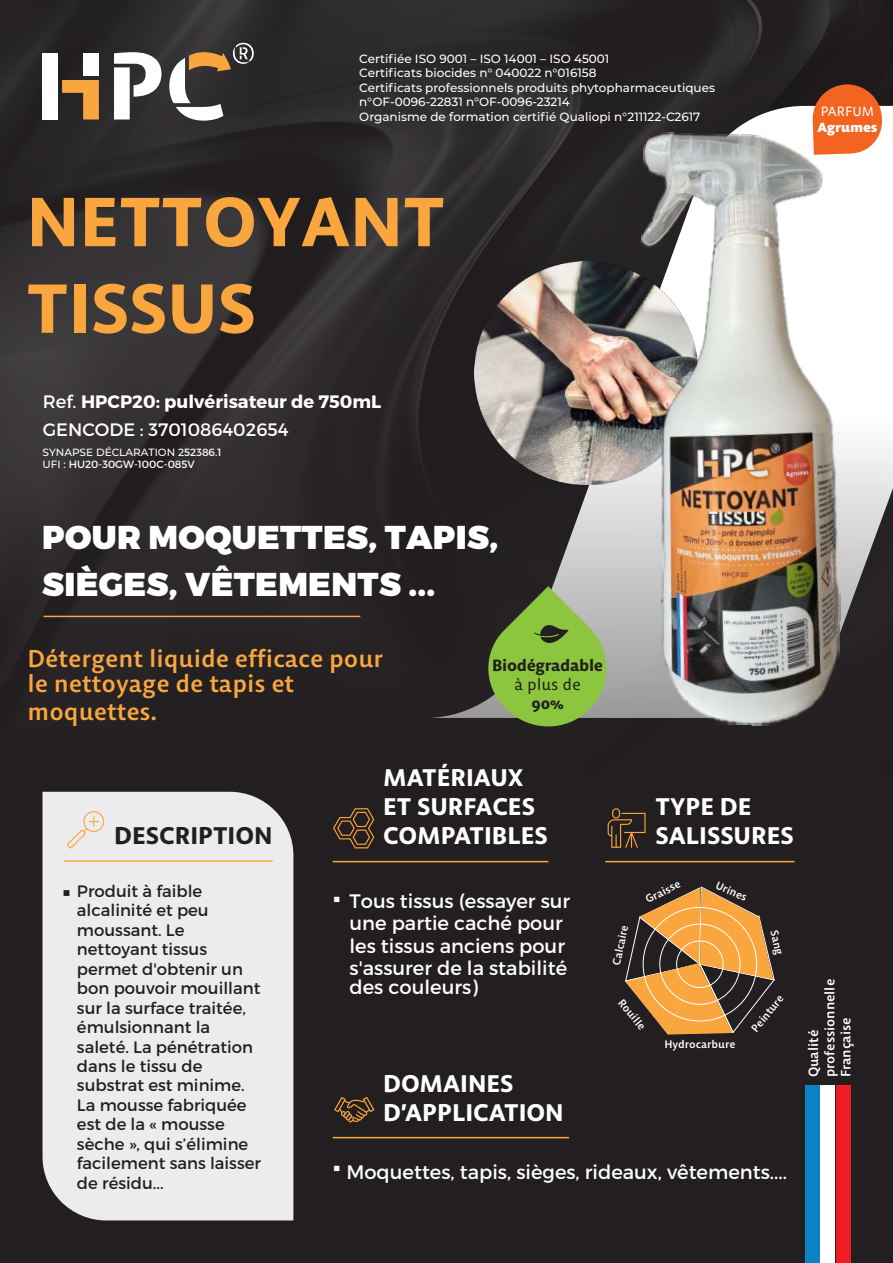
<style>
.page{position:relative;width:893px;height:1263px;background:#231f20}
.page>*{position:absolute;margin:0;border:0;box-sizing:border-box;transform-origin:0 0}
.t1{font:700 69px/86.6px "Bespoke Sans";color:#faa63f}
.t2{font:900 33px/47.1px "Montserrat";letter-spacing:.01em;color:#fff}
.t3{font:700 24px/28.8px "Bespoke Sans";color:#fff}
.t4{font:500 24px/24.2px "Bespoke Sans";color:#faa63f}
.t5{font:700 24px "Bespoke Sans";color:#231f20}
.t6{font:19.5px/22.5px "Montserrat";color:#fff}
.t7{font:700 18px/28.7px "Montserrat";color:#fff}
.t8{font:16.5px/19.5px "Montserrat";color:#231f20}
.t9{font:700 16.2px "Bespoke Sans";letter-spacing:-.02em;color:#231f20}
.t10{font:16.2px "Bespoke Sans";color:#231f20}
.t11{font:500 13.35px/16px "Bespoke Sans";color:#fff}
.t12{font:800 13.2px "Bespoke Sans";color:#fff}
.t13{font:13.2px "Bespoke Sans";letter-spacing:-.005em;color:#fff}
.t14{font:500 12px/14.4px "Montserrat";color:#fff}
.t15{font:500 10.8px "Bespoke Sans";color:#fff}
.t16{font:10.5px/11.2px "Montserrat";color:#fff}
.s1{font-weight:400}
.s2{font-weight:500}
.s3{font-weight:500;font-size:15px}
</style>
<div class="page">
<img style="left:0;top:1px;width:893px;height:800px">
<div style="left:43px;top:53px;width:15px;height:67px;background:#fff"></div>
<svg style="left:62px;top:80px;width:37px;height:40px"></svg>
<div style="left:83px;top:53px;width:16px;height:23px;background:#fff"></div>
<svg style="left:114px;top:52px;width:47px;height:68px"></svg>
<svg style="left:169px;top:43px;width:85px;height:78px"></svg>
<div style="left:805px;top:1085px;width:15px;height:178px;background:#0c81c5"></div>
<div style="left:820px;top:1085px;width:15px;height:178px;background:#fff"></div>
<div style="left:836px;top:1085px;width:14px;height:178px;background:#ee1d23"></div>
<hr style="left:44px;top:616px;width:316px;height:1px;background:#faa63f">
<div style="left:43px;top:792px;width:250px;height:428px;background:#ececee"></div>
<hr style="left:64px;top:860px;width:209px;height:2px;background:#faa63f">
<hr style="left:333px;top:1137px;width:236px;height:1px;background:#faa63f">
<hr style="left:333px;top:861px;width:215px;height:1px;background:#faa63f">
<hr style="left:605px;top:861px;width:189px;height:1px;background:#faa63f">
<svg style="left:67px;top:810px;width:38px;height:38px"></svg>
<svg style="left:334px;top:1097px;width:40px;height:25px"></svg>
<svg style="left:333px;top:808px;width:41px;height:40px"></svg>
<svg style="left:608px;top:808px;width:38px;height:40px"></svg>
<svg style="left:425px;top:106px;width:468px;height:612px"></svg>
<svg style="left:625px;top:886px;width:150px;height:149px"></svg>
<div style="left:659px;top:924px;width:81px;height:81px;border:1px solid #fff;border-radius:50%"></div>
<div style="left:676px;top:940px;width:48px;height:48px;border:1px solid #fff;border-radius:50%"></div>
<img style="left:474px;top:261px;width:154px;height:224px">
<svg style="left:811px;top:83px;width:72px;height:72px"></svg>
<img style="left:628px;top:133px;width:225px;height:594px">
<svg style="left:466px;top:586px;width:164px;height:164px"></svg>
<p class="t14" style="left:359px;top:51px;width:357px">Certifiée ISO 9001 – ISO 14001 – ISO 45001<br>Certificats biocides n° 040022 n°016158<br>Certificats professionnels produits phytopharmaceutiques n°OF-0096-22831 n°OF-0096-23214<br>Organisme de formation certifié Qualiopi n°211122-C2617</p>
<p class="t13" style="left:821px;top:103px;width:55px">PARFUM</p>
<p class="t12" style="left:817px;top:119px;width:61px">Agrumes</p>
<h1 class="t1" style="left:27px;top:178px;width:420px">NETTOYANT<br>TISSUS</h1>
<p class="t7" style="left:43px;top:387px;width:340px"><span class="s1">Ref.</span> HPCP20: pulvérisateur de 750mL<br><span class="s1">GENCODE : 3701086402654</span></p>
<p class="t16" style="left:43px;top:447px;width:180px"><span class="s2">SYNAPSE DÉCLARATION 2</span>52386.1<br><span class="s2">UFI :</span> HU20-30GW-100C-085V</p>
<h2 class="t2" style="left:42px;top:515px;width:457px">POUR MOQUETTES, TAPIS,<br>SIÈGES, VÊTEMENTS ...</h2>
<h3 class="t4" style="left:27px;top:647px;width:357px">Détergent liquide efficace pour le nettoyage de tapis et</h3>
<h3 class="t4" style="left:27px;top:700px;width:131px">moquettes.</h3>
<p class="t9" style="left:492px;top:655px;width:112px">Biodégradable</p>
<p class="t10" style="left:514px;top:674px;width:68px">à plus de</p>
<p class="t9" style="left:531px;top:694px;width:34px">90%</p>
<h3 class="t5" style="left:114px;top:821px;width:160px">DESCRIPTION</h3>
<p class="t8" style="left:77px;top:881px;width:186px;text-indent:-15px"><span class="s3">■</span> Produit à faible alcalinité et peu moussant. Le nettoyant tissus permet d'obtenir un bon pouvoir mouillant sur la surface traitée, émulsionnant la saleté. La pénétration dans le tissu de substrat est minime.<br>La mousse fabriquée est de la « mousse sèche », qui s’élimine facilement sans laisser de résidu...</p>
<h3 class="t3" style="left:383px;top:763px;width:166px">MATÉRIAUX<br>ET SURFACES<br>COMPATIBLES</h3>
<p class="t6" style="left:350px;top:890px;width:222px;text-indent:-17px"><sup>■</sup> Tous tissus (essayer sur une partie caché pour les tissus anciens pour s'assurer de la stabilité</p>
<p class="t6" style="left:350px;top:976px;width:130px">des couleurs)</p>
<h3 class="t3" style="left:383px;top:1069px;width:182px">DOMAINES<br>D’APPLICATION</h3>
<h3 class="t3" style="left:656px;top:792px;width:140px">TYPE DE<br>SALISSURES</h3>
<p class="t15" style="left:643px;top:894px;width:39px;rotate:-27deg">Graisse</p>
<p class="t15" style="left:719px;top:878px;width:35px;rotate:24deg">Urines</p>
<p class="t15" style="left:610px;top:964px;width:43px;rotate:-78deg">Calcaire</p>
<p class="t15" style="left:781px;top:929px;width:27px;rotate:77deg">Sang</p>
<p class="t15" style="left:626px;top:996px;width:38px;rotate:51deg">Rouille</p>
<p class="t15" style="left:664px;top:1037px;width:73px">Hydrocarbure</p>
<p class="t15" style="left:748px;top:1026px;width:46px;rotate:-51deg">Peinture</p>
<p class="t11" style="left:805px;top:1077px;width:100px;rotate:-90deg">Qualité professionnelle<br>Française</p>
<p class="t6" style="left:333px;top:1160px;width:456px"><sup>■</sup> Moquettes, tapis, sièges, rideaux, vêtements....</p>
</div>
